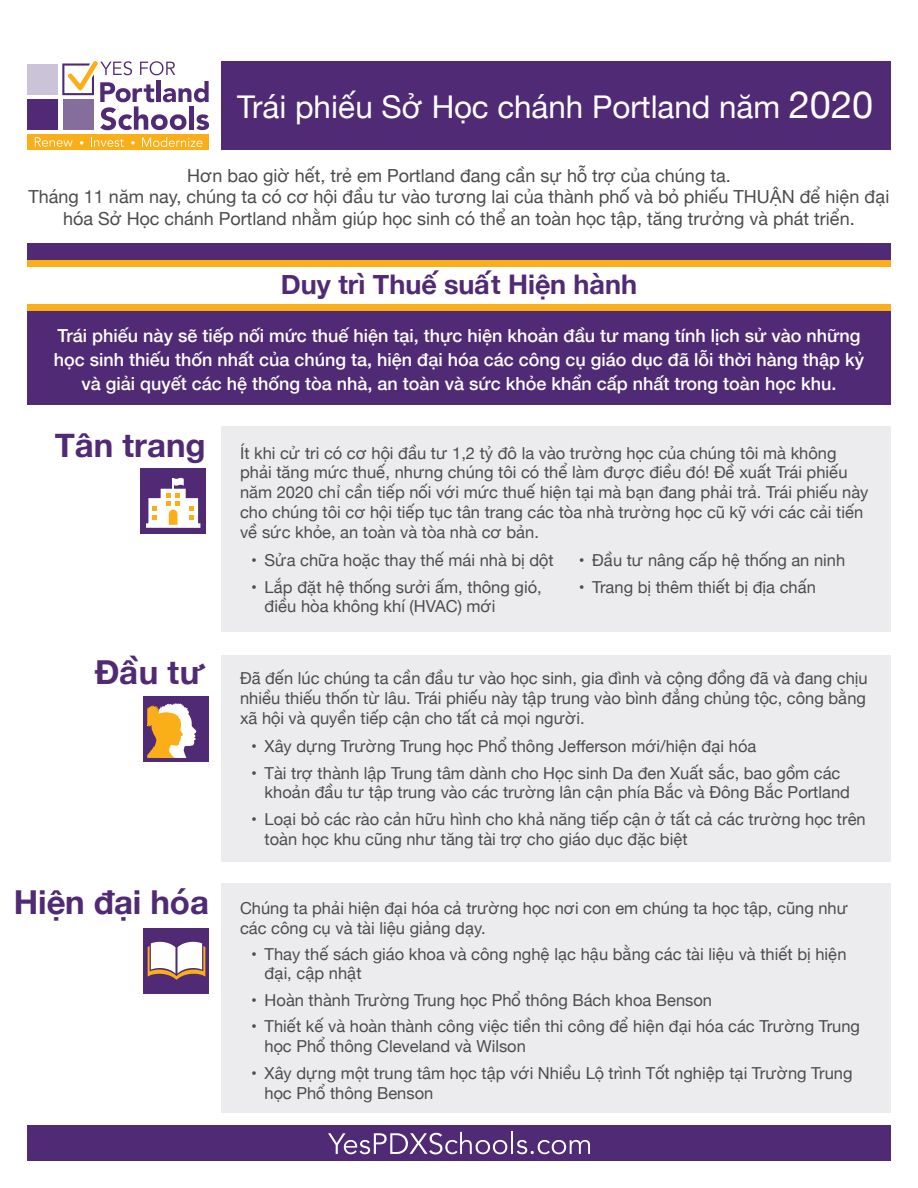
<style>
.page{position:relative;width:918px;height:1188px;background:#fff}
.page>*{position:absolute;margin:0;border:0;box-sizing:border-box;transform-origin:0 0}
.t1{font:700 33px "Helvetica Neue";color:#502a75}
.t2{font:31.35px "Helvetica Neue";color:#fff}
.t3{font:700 27px "Helvetica Neue";color:#502a75}
.t4{font:500 18px/24px "Helvetica Neue";color:#fff;text-align:center}
.t5{font:18px/21.6px "Helvetica Neue";color:#4b4c4d;text-align:center}
.t6{font:16.5px/19.8px "Helvetica Neue";color:#4b4c4d}
.s1{font-size:37.95px}
</style>
<div class="page">
<svg style="left:62px;top:61px;width:147px;height:69px"></svg>
<div style="left:27px;top:64px;width:31px;height:30px;background:#cbc3d7"></div>
<div style="left:27px;top:99px;width:31px;height:31px;background:#502a75"></div>
<div style="left:63px;top:99px;width:31px;height:31px;background:#866e9c"></div>
<div style="left:27px;top:134px;width:182px;height:16px;background:#faaf18"></div>
<svg style="left:35px;top:137px;width:38px;height:10px"></svg>
<svg style="left:91px;top:137px;width:33px;height:10px"></svg>
<svg style="left:80px;top:141px;width:3px;height:4px"></svg>
<svg style="left:131px;top:141px;width:4px;height:4px"></svg>
<svg style="left:142px;top:137px;width:60px;height:10px"></svg>
<div style="left:221px;top:61px;width:670px;height:89px;background:#502a75"></div>
<div style="left:27px;top:1125px;width:864px;height:36px;background:#502a75"></div>
<svg style="left:328px;top:1132px;width:179px;height:22px"></svg>
<hr style="left:511px;top:1132px;width:2px;height:22px;background:#fff">
<svg style="left:517px;top:1140px;width:73px;height:14px"></svg>
<div style="left:27px;top:243px;width:864px;height:162px;background:#502a75"></div>
<div style="left:221px;top:427px;width:670px;height:205px;background:#ececee"></div>
<div style="left:141px;top:468px;width:65px;height:65px;background:#502a75"></div>
<svg style="left:146px;top:478px;width:54px;height:50px"></svg>
<div style="left:221px;top:883px;width:670px;height:230px;background:#ececee"></div>
<div style="left:144px;top:928px;width:65px;height:65px;background:#502a75"></div>
<svg style="left:148px;top:942px;width:57px;height:38px"></svg>
<div style="left:221px;top:655px;width:670px;height:207px;background:#ececee"></div>
<div style="left:143px;top:697px;width:65px;height:65px;background:#502a75"></div>
<svg style="left:147px;top:703px;width:49px;height:55px"></svg>
<div style="left:21px;top:267px;width:882px;height:37px;background:#fff"></div>
<div style="left:27px;top:304px;width:864px;height:6px;background:#faaf18"></div>
<div style="left:27px;top:260px;width:864px;height:7px;background:#faaf18"></div>
<p class="t2" style="left:237px;top:85px;width:638px">Trái phiếu Sở Học chánh Portland năm <span class="s1">2020</span></p>
<p class="t5" style="left:187px;top:166px;width:545px">Hơn bao giờ hết, trẻ em Portland đang cần sự hỗ trợ của chúng ta.</p>
<p class="t5" style="left:29px;top:187px;width:862px">Tháng 11 năm nay, chúng ta có cơ hội đầu tư vào tương lai của thành phố và bỏ phiếu THUẬN để hiện đại hóa Sở Học chánh Portland nhằm giúp học sinh có thể an toàn học tập, tăng trưởng và phát triển.</p>
<p class="t3" style="left:281px;top:263px;width:358px">Duy trì Thuế suất Hiện hành</p>
<p class="t4" style="left:54px;top:322px;width:812px">Trái phiếu này sẽ tiếp nối mức thuế hiện tại, thực hiện khoản đầu tư mang tính lịch sử vào những học sinh thiếu thốn nhất của chúng ta, hiện đại hóa các công cụ giáo dục đã lỗi thời hàng thập kỷ và giải quyết các hệ thống tòa nhà, an toàn và sức khỏe khẩn cấp nhất trong toàn học khu.</p>
<p class="t1" style="left:55px;top:419px;width:152px">Tân trang</p>
<p class="t6" style="left:240px;top:444px;width:630px">Ít khi cử tri có cơ hội đầu tư 1,2 tỷ đô la vào trường học của chúng tôi mà không phải tăng mức thuế, nhưng chúng tôi có thể làm được điều đó! Đề xuất Trái phiếu năm 2020 chỉ cần tiếp nối với mức thuế hiện tại mà bạn đang phải trả. Trái phiếu này cho chúng tôi cơ hội tiếp tục tân trang các tòa nhà trường học cũ kỹ với các cải tiến về sức khỏe, an toàn và tòa nhà cơ bản.</p>
<p class="t6" style="left:251px;top:551px;width:304px">• Sửa chữa hoặc thay thế mái nhà bị dột</p>
<p class="t6" style="left:265px;top:578px;width:279px;text-indent:-14px">• Lắp đặt hệ thống sưởi ấm, thông gió, điều hòa không khí (HVAC) mới</p>
<p class="t6" style="left:579px;top:551px;width:268px">• Đầu tư nâng cấp hệ thống an ninh</p>
<p class="t6" style="left:579px;top:578px;width:239px">• Trang bị thêm thiết bị địa chấn</p>
<p class="t1" style="left:95px;top:646px;width:112px">Đầu tư</p>
<p class="t1" style="left:14px;top:876px;width:197px">Hiện đại hóa</p>
<p class="t6" style="left:240px;top:669px;width:629px;text-align:justify">Đã đến lúc chúng ta cần đầu tư vào học sinh, gia đình và cộng đồng đã và đang chịu nhiều thiếu thốn từ lâu. Trái phiếu này tập trung vào bình đẳng chủng tộc, công bằng xã hội và quyền tiếp cận cho tất cả mọi người.</p>
<p class="t6" style="left:251px;top:737px;width:507px">• Xây dựng Trường Trung học Phổ thông Jefferson mới/hiện đại hóa</p>
<p class="t6" style="left:265px;top:764px;width:587px;text-indent:-14px">• Tài trợ thành lập Trung tâm dành cho Học sinh Da đen Xuất sắc, bao gồm các khoản đầu tư tập trung vào các trường lân cận phía Bắc và Đông Bắc Portland</p>
<p class="t6" style="left:265px;top:810px;width:603px;text-indent:-14px">• Loại bỏ các rào cản hữu hình cho khả năng tiếp cận ở tất cả các trường học trên toàn học khu cũng như tăng tài trợ cho giáo dục đặc biệt</p>
<p class="t6" style="left:240px;top:899px;width:610px">Chúng ta phải hiện đại hóa cả trường học nơi con em chúng ta học tập, cũng như các công cụ và tài liệu giảng dạy.</p>
<p class="t6" style="left:265px;top:945px;width:583px;text-indent:-14px">• Thay thế sách giáo khoa và công nghệ lạc hậu bằng các tài liệu và thiết bị hiện đại, cập nhật</p>
<p class="t6" style="left:251px;top:991px;width:463px">• Hoàn thành Trường Trung học Phổ thông Bách khoa Benson</p>
<p class="t6" style="left:265px;top:1018px;width:597px;text-indent:-14px">• Thiết kế và hoàn thành công việc tiền thi công để hiện đại hóa các Trường Trung học Phổ thông Cleveland và Wilson</p>
<p class="t6" style="left:265px;top:1064px;width:589px;text-indent:-14px">• Xây dựng một trung tâm học tập với Nhiều Lộ trình Tốt nghiệp tại Trường Trung học Phổ thông Benson</p>
</div>
